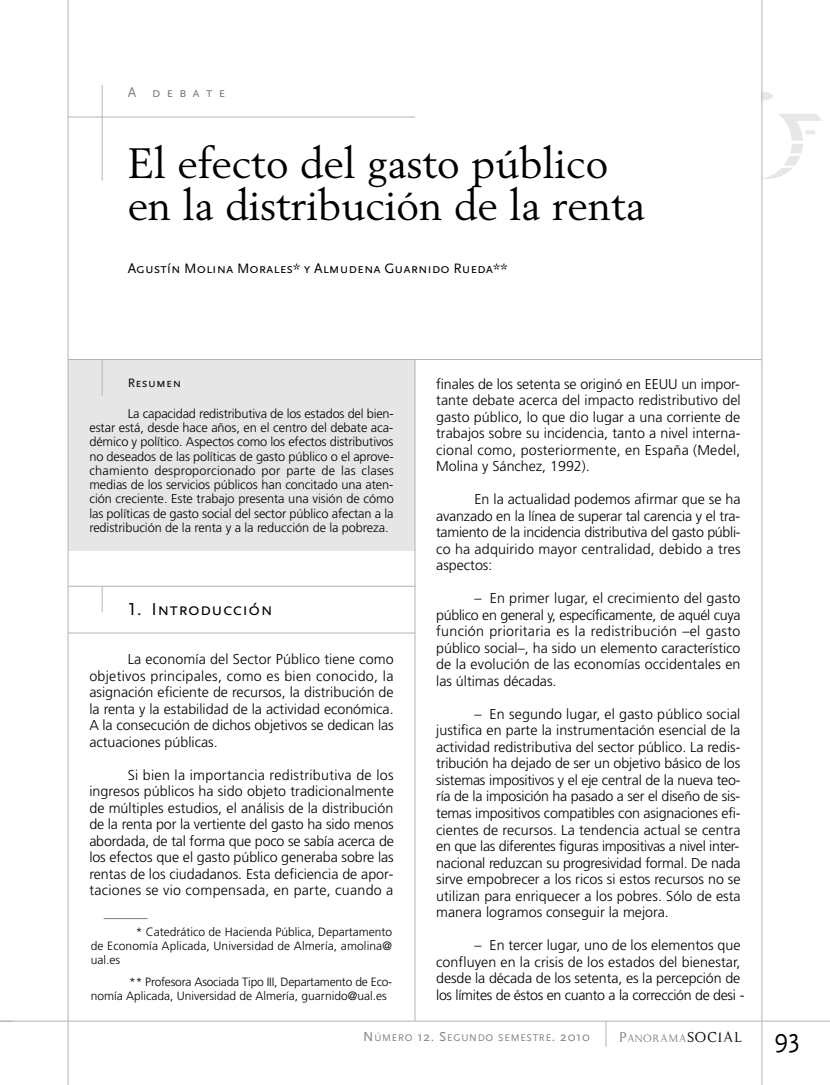
<style>
.page{position:relative;width:830px;height:1085px;background:#fff}
.page>*{position:absolute;margin:0;border:0;box-sizing:border-box;transform-origin:0 0}
.t1{font:42px/42px "Berling";color:#000}
.t2{font:18px "Scala Sans Caps";letter-spacing:.025em;color:#000}
.t3{font:300 14.25px/16.5px "Frutiger";color:#000;text-align:justify}
.t4{font:14.25px "Scala Sans Caps";color:#000}
.t5{font:14.25px "Scala Sans Caps";letter-spacing:.425em;color:#808080}
.t6{font:300 12.75px/14.2px "Frutiger";letter-spacing:-.005em;color:#000;text-align:justify}
.t7{font:12.75px "Scala Sans Caps";letter-spacing:.025em;color:#000}
.t8{font:12.3px "Kopy Katt Kut";letter-spacing:.07em;color:#808080}
.t9{font:300 12px/14.2px "Frutiger";color:#000;text-align:justify}
.t10{font:10.2px "Scala Sans";letter-spacing:.075em;color:#808080}
.s1{font-size:13.5px}
.s2{font-size:16.5px}
.s3{font-size:16.5px;color:#000}
.s4{font-family:"Scala Sans";font-size:27px;color:#000}
</style>
<div class="page">
<div style="left:68px;top:359px;width:347px;height:192px;background:#e6e6e6"></div>
<svg style="left:605px;top:1021px;width:1px;height:25px"></svg>
<hr style="left:0;top:1020px;width:829px;height:1px;background:#b3b3b3">
<svg style="left:762px;top:92px;width:10px;height:9px"></svg>
<svg style="left:762px;top:114px;width:59px;height:65px"></svg>
<hr style="left:68px;top:0;width:1px;height:1084px;background:#b3b3b3">
<hr style="left:761px;top:0;width:1px;height:1084px;background:#b3b3b3">
<hr style="left:414px;top:359px;width:1px;height:661px;background:#b3b3b3">
<hr style="left:68px;top:117px;width:347px;height:1px;background:#b3b3b3">
<hr style="left:102px;top:85px;width:1px;height:95px;background:#b3b3b3">
<hr style="left:68px;top:359px;width:693px;height:1px;background:#b3b3b3">
<hr style="left:102px;top:359px;width:1px;height:36px;background:#b3b3b3">
<hr style="left:104px;top:918px;width:43px;height:1px;background:#808080">
<svg style="left:102px;top:586px;width:1px;height:25px"></svg>
<hr style="left:68px;top:585px;width:347px;height:1px;background:#b3b3b3">
<hr style="left:68px;top:632px;width:347px;height:1px;background:#b3b3b3">
<svg style="left:0;top:1020px;width:13px;height:1px"></svg>
<p class="t5" style="left:128px;top:84px;width:99px">A debate</p>
<h1 class="t1" style="left:128px;top:146px;width:519px">El efecto del gasto público en la distribución de la renta</h1>
<p class="t4" style="left:128px;top:259px;width:381px">Agustín Molina Morales* y Almudena Guarnido Rueda**</p>
<p class="t7" style="left:128px;top:375px;width:55px">Resumen</p>
<p class="t6" style="left:89px;top:407px;width:306px;text-indent:38px">La capacidad redistributiva de los estados del bien&shy;estar está, desde hace años, en el centro del debate aca&shy;démico y político. Aspectos como los efectos distributivos no deseados de las políticas de gasto público o el aprove&shy;chamiento desproporcionado por parte de las clases medias de los servicios públicos han concitado una aten&shy;ción creciente. Este trabajo presenta una visión de cómo las políticas de gasto social del sector público afectan a la redistribución de la renta y a la reducción de la pobreza.</p>
<p class="t2" style="left:128px;top:597px;width:146px">1. Introducción</p>
<p class="t3" style="left:89px;top:651px;width:306px;text-indent:38px">La economía del Sector Público tiene como objetivos principales, como es bien conocido, la asignación eficiente de recursos, la distribución de la renta y la estabilidad de la actividad económica.<br>A la consecución de dichos objetivos se dedican las actuaciones públicas.</p>
<p class="t3" style="left:89px;top:767px;width:306px;text-indent:38px">Si bien la importancia redistributiva de los ingresos públicos ha sido objeto tradicionalmente de múltiples estudios, el análisis de la distribución de la renta por la vertiente del gasto ha sido menos abordada, de tal forma que poco se sabía acerca de los efectos que el gasto público generaba sobre las rentas de los ciudadanos. Esta deficiencia de apor&shy;taciones se vio compensada, en parte, cuando a</p>
<p class="t9" style="left:91px;top:925px;width:303px;text-indent:45px">* Catedrático de Hacienda Pública, Departamento de Economía Aplicada, Universidad de Almería, amolina@ ual.es</p>
<p class="t9" style="left:91px;top:975px;width:303px;text-indent:38px">** Profesora Asociada Tipo III, Departamento de Eco&shy;nomía Aplicada, Universidad de Almería, guarnido@ual.es</p>
<p class="t3" style="left:436px;top:376px;width:306px">finales de los setenta se originó en EEUU un impor&shy;tante debate acerca del impacto redistributivo del gasto público, lo que dio lugar a una corriente de trabajos sobre su incidencia, tanto a nivel interna&shy;cional como, posteriormente, en España (Medel, Molina y Sánchez, 1992).</p>
<p class="t3" style="left:436px;top:492px;width:306px;text-indent:38px">En la actualidad podemos afirmar que se ha avanzado en la línea de superar tal carencia y el tra&shy;tamiento de la incidencia distributiva del gasto públi&shy;co ha adquirido mayor centralidad, debido a tres aspectos:</p>
<p class="t3" style="left:436px;top:591px;width:306px;text-indent:38px">– En primer lugar, el crecimiento del gasto público en general y, específicamente, de aquél cuya función prioritaria es la redistribución –el gasto público social–, ha sido un elemento característico de la evolución de las economías occidentales en las últimas décadas.</p>
<p class="t3" style="left:436px;top:706px;width:306px;text-indent:38px">– En segundo lugar, el gasto público social justifica en parte la instrumentación esencial de la actividad redistributiva del sector público. La redis&shy;tribución ha dejado de ser un objetivo básico de los sistemas impositivos y el eje central de la nueva teo&shy;ría de la imposición ha pasado a ser el diseño de sis&shy;temas impositivos compatibles con asignaciones efi&shy;cientes de recursos. La tendencia actual se centra en que las diferentes figuras impositivas a nivel inter&shy;nacional reduzcan su progresividad formal. De nada sirve empobrecer a los ricos si estos recursos no se utilizan para enriquecer a los pobres. Sólo de esta manera logramos conseguir la mejora.</p>
<p class="t3" style="left:436px;top:937px;width:309px;text-align:left;text-indent:38px">– En tercer lugar, uno de los elementos que confluyen en la crisis de los estados del bienestar, desde la década de los setenta, es la percepción de los límites de éstos en cuanto a la corrección de desi -</p>
<p class="t10" style="left:363px;top:1031px;width:228px"><span class="s1">N</span>ÚMERO <span class="s1">12. S</span>EGUNDO SEMESTRE<span class="s1">. 2010</span></p>
<p class="t8" style="left:618px;top:1030px;width:183px"><span class="s2">P</span>ANORAMA<span class="s3">SOCIAL</span> <span class="s4">93</span></p>
</div>
